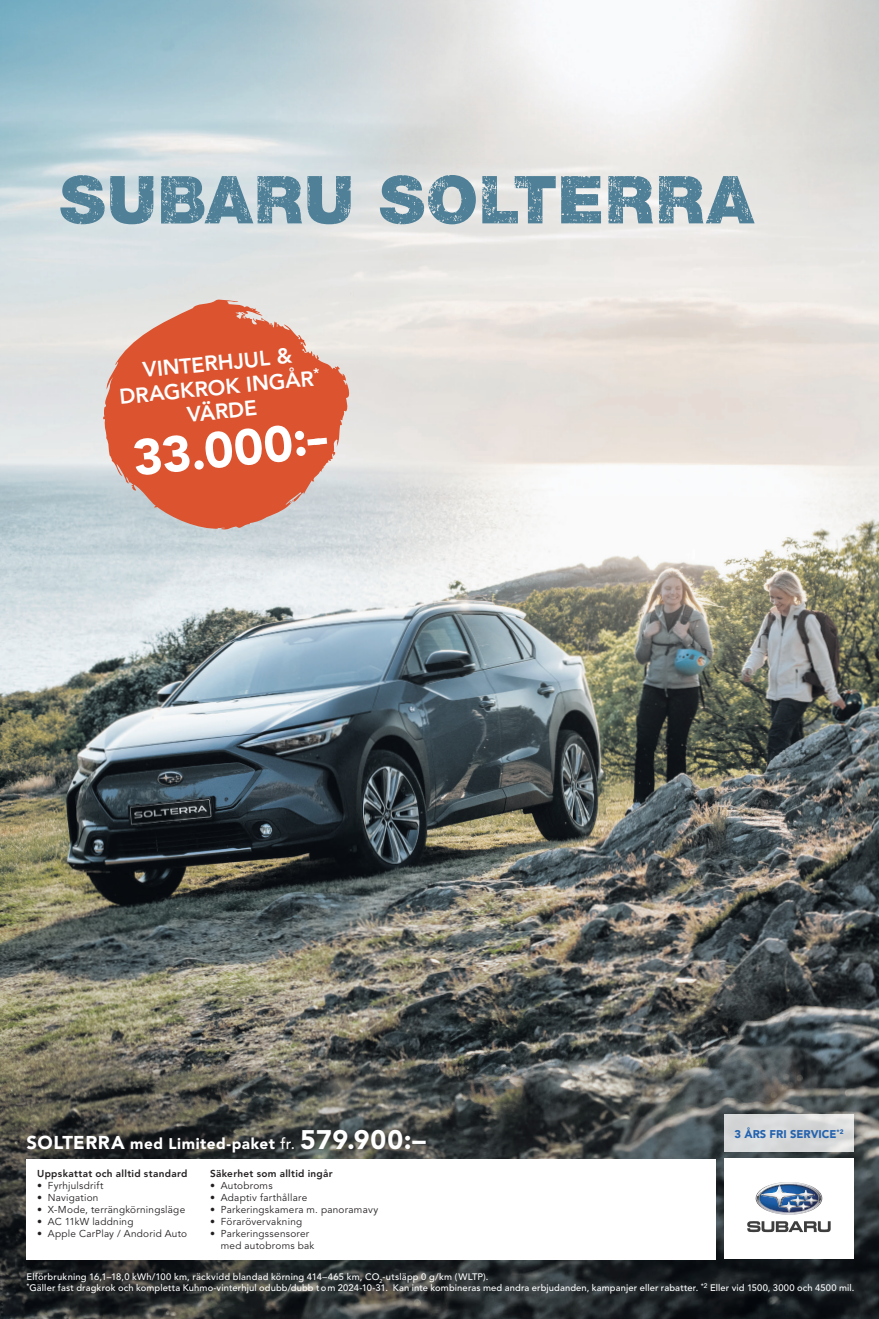
<style>
.page{position:relative;width:879px;height:1319px;background:#fff}
.page>*{position:absolute;margin:0;border:0;box-sizing:border-box;transform-origin:0 0}
.t1{font:66.25px "Subaru Sans Rough";letter-spacing:.03em;color:#4f8097}
.t2{font:900 50px "Avenir LT Std";color:#fff}
.t3{font:800 21.25px/24.4px "Avenir LT Std";color:#fff;text-align:center}
.t4{font:900 15.38px "Avenir LT Std";letter-spacing:.03em;color:#fff}
.t5{font:900 11.12px "Avenir LT Std";color:#2362af}
.t6{font:10px/12px "Avenir LT Std";letter-spacing:.025em;color:#231f20}
.t7{font:800 10px "Avenir LT Std";letter-spacing:.03em;color:#231f20}
.t8{font:500 9.38px/11.2px "Avenir LT Std";letter-spacing:.015em;color:#fff}
.s1{font-size:18.5px}
.s2{font-weight:500}
.s3{font-size:26.62px}
</style>
<div class="page">
<img style="left:0;top:0;width:879px;height:1318px">
<div style="left:27px;top:1158px;width:689px;height:101px;background:#fff"></div>
<svg style="left:724px;top:1114px;width:130px;height:38px;background:#d8d9da"></svg>
<div style="left:724px;top:1158px;width:130px;height:101px;background:#fff"></div>
<svg style="left:747px;top:1221px;width:83px;height:10px"></svg>
<svg style="left:755px;top:1182px;width:67px;height:32px"></svg>
<div style="left:20px;top:1121px;width:417px;height:41px;background:#231f20;opacity:.7"></div>
<svg style="left:103px;top:299px;width:248px;height:231px;background:#da7b61"></svg>
<svg style="left:313px;top:367px;width:6px;height:6px"></svg>
<h1 class="t1" style="left:60px;top:160px;width:695px">SUBARU SOLTERRA</h1>
<h3 class="t3" style="left:115px;top:361px;width:197px;rotate:-6deg">VINTERHJUL &amp;<br>DRAGKROK INGÅR</h3>
<h3 class="t3" style="left:186px;top:403px;width:72px;rotate:-6deg">VÄRDE</h3>
<h2 class="t2" style="left:131px;top:427px;width:197px;rotate:-5deg">33.000:--</h2>
<h3 class="t4" style="left:27px;top:1133px;width:401px"><span class="s1">SOLTERRA</span> med Limited-paket <span class="s2">fr.</span> <span class="s3">579.900:–</span></h3>
<p class="t7" style="left:37px;top:1167px;width:152px">Uppskattat och alltid standard</p>
<p class="t6" style="left:37px;top:1179px;width:68px">• Fyrhjulsdrift</p>
<p class="t6" style="left:37px;top:1191px;width:63px">• Navigation</p>
<p class="t6" style="left:37px;top:1203px;width:149px">• X-Mode, terrängkörningsläge</p>
<p class="t6" style="left:37px;top:1215px;width:98px">• AC 11kW laddning</p>
<p class="t6" style="left:37px;top:1227px;width:152px">• Apple CarPlay / Andorid Auto</p>
<p class="t7" style="left:210px;top:1167px;width:124px">Säkerhet som alltid ingår</p>
<p class="t6" style="left:210px;top:1179px;width:64px">• Autobroms</p>
<p class="t6" style="left:210px;top:1191px;width:99px">• Adaptiv farthållare</p>
<p class="t6" style="left:210px;top:1203px;width:170px">• Parkeringskamera m. panoramavy</p>
<p class="t6" style="left:210px;top:1215px;width:94px">• Förarövervakning</p>
<p class="t6" style="left:221px;top:1227px;width:95px;text-indent:-11px">• Parkeringssensorer med autobroms bak</p>
<p class="t5" style="left:734px;top:1127px;width:111px">3 ÅRS FRI SERVICE<sup>*2</sup></p>
<p class="t8" style="left:27px;top:1271px;width:829px">Elförbrukning 16,1–18,0 kWh/100 km, räckvidd blandad körning 414–465 km, CO<sub>2</sub>-utsläpp 0 g/km (WLTP).<br><sup>*</sup>Gäller fast dragkrok och kompletta Kuhmo-vinterhjul odubb/dubb to m 2024-10-31. Kan inte kombineras med andra erbjudanden, kampanjer eller rabatter. <sup>*2</sup> Eller vid 1500, 3000 och 4500 mil.</p>
</div>
